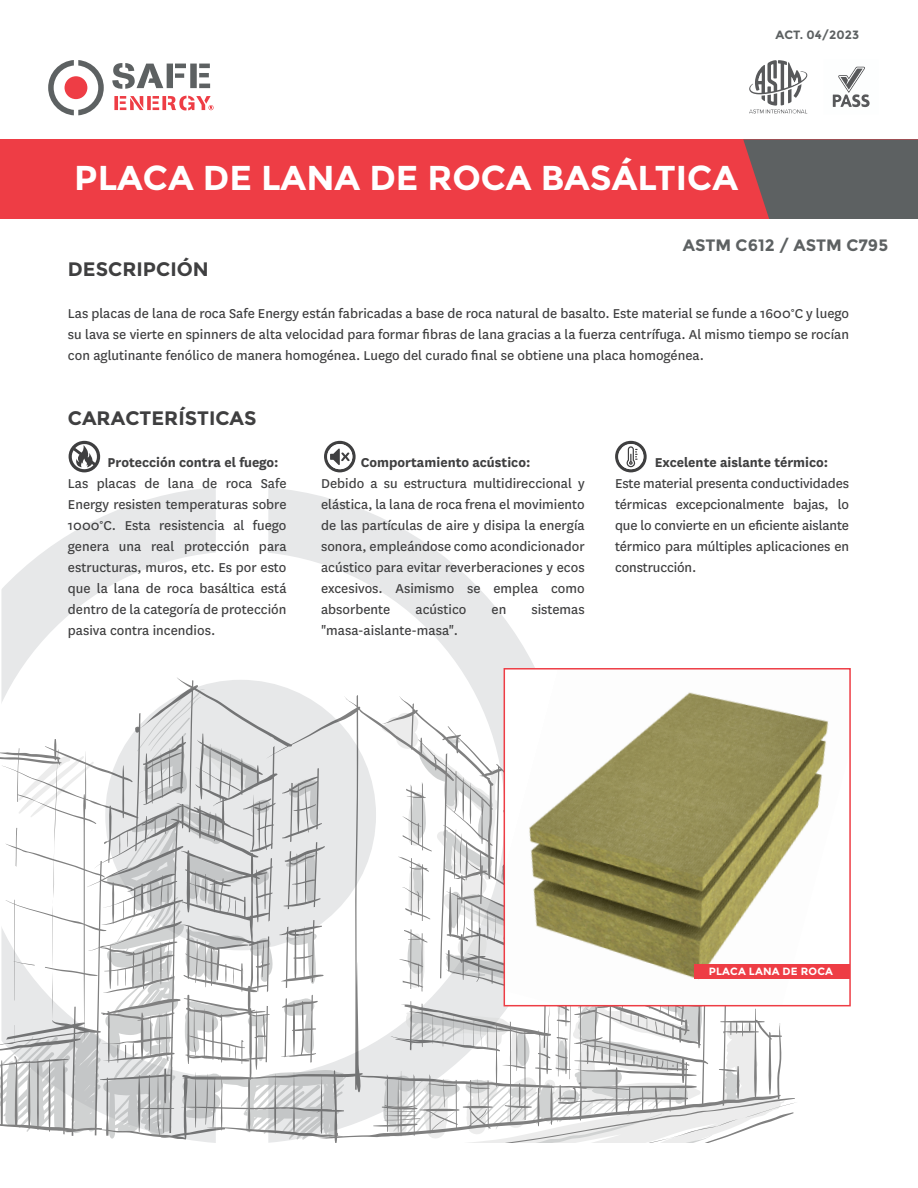
<style>
.page{position:relative;width:918px;height:1188px;background:#fff}
.page>*{position:absolute;margin:0;border:0;box-sizing:border-box;transform-origin:0 0}
.t1{font:700 34.5px "Montserrat";color:#fff}
.t2{font:700 19.5px "Montserrat";color:#3f3f40}
.t3{font:700 16.5px "Montserrat";color:#5d6162}
.t4{font:15px/21px "National";color:#3f3f40;text-align:justify}
.t5{font:700 15px "National";color:#3f3f40}
.t6{font:700 12px "Montserrat";color:#5d6162}
.t7{font:700 10.5px "Montserrat";letter-spacing:.015em;color:#fff}
</style>
<div class="page">
<svg style="left:615px;top:441px;width:32px;height:31px"></svg>
<svg style="left:1px;top:487px;width:215px;height:190px"></svg>
<svg style="left:268px;top:487px;width:267px;height:190px"></svg>
<svg style="left:0;top:687px;width:798px;height:456px"></svg>
<img style="left:507px;top:671px;width:322px;height:332px">
<div style="left:0;top:140px;width:918px;height:78px;background:#ee3d45"></div>
<svg style="left:743px;top:139px;width:175px;height:79px;background:#685e5f"></svg>
<svg style="left:68px;top:441px;width:32px;height:31px"></svg>
<svg style="left:749px;top:60px;width:59px;height:54px"></svg>
<svg style="left:832px;top:66px;width:38px;height:42px"></svg>
<svg style="left:48px;top:60px;width:56px;height:55px"></svg>
<svg style="left:112px;top:63px;width:98px;height:26px"></svg>
<svg style="left:114px;top:96px;width:4px;height:14px"></svg>
<svg style="left:120px;top:96px;width:23px;height:14px"></svg>
<svg style="left:147px;top:96px;width:4px;height:14px"></svg>
<svg style="left:153px;top:96px;width:61px;height:14px"></svg>
<svg style="left:324px;top:441px;width:32px;height:31px"></svg>
<div style="left:504px;top:668px;width:347px;height:338px;border:2px solid #ee3d45"></div>
<div style="left:695px;top:964px;width:155px;height:15px;background:#ee3d45"></div>
<p class="t6" style="left:776px;top:28px;width:85px">ACT. 04/2023</p>
<h1 class="t1" style="left:74px;top:157px;width:665px">PLACA DE LANA DE ROCA BASÁLTICA</h1>
<p class="t3" style="left:683px;top:235px;width:207px">ASTM C612 / ASTM C795</p>
<h2 class="t2" style="left:68px;top:258px;width:142px">DESCRIPCIÓN</h2>
<p class="t4" style="left:68px;top:302px;width:783px">Las placas de lana de roca Safe Energy están fabricadas a base de roca natural de basalto. Este material se funde a 1600°C y luego su lava se vierte en spinners de alta velocidad para formar fibras de lana gracias a la fuerza centrífuga. Al mismo tiempo se rocían con aglutinante fenólico de manera homogénea. Luego del curado final se obtiene una placa homogénea.</p>
<h2 class="t2" style="left:68px;top:407px;width:190px">CARACTERÍSTICAS</h2>
<p class="t5" style="left:108px;top:452px;width:172px">Protección contra el fuego:</p>
<p class="t4" style="left:68px;top:472px;width:220px">Las placas de lana de roca Safe Energy resisten temperaturas sobre 1000°C. Esta resistencia al fuego genera una real protección para estructuras, muros, etc. Es por esto que la lana de roca basáltica está dentro de la categoría de protección pasiva contra incendios.</p>
<p class="t5" style="left:361px;top:452px;width:171px">Comportamiento acústico:</p>
<p class="t4" style="left:321px;top:472px;width:265px">Debido a su estructura multidireccional y elástica, la lana de roca frena el movimiento de las partículas de aire y disipa la energía sonora, empleándose como acondicionador acústico para evitar reverberaciones y ecos excesivos. Asimismo se emplea como absorbente</p>
<p class="t4" style="left:416px;top:598px;width:52px">acústico</p>
<p class="t4" style="left:492px;top:598px;width:16px">en</p>
<p class="t4" style="left:531px;top:598px;width:55px">sistemas</p>
<p class="t4" style="left:321px;top:619px;width:139px">"masa-aislante-masa".</p>
<p class="t5" style="left:655px;top:451px;width:175px">Excelente aislante térmico:</p>
<p class="t4" style="left:615px;top:472px;width:235px">Este material presenta conductividades térmicas excepcionalmente bajas, lo que lo convierte en un eficiente aislante térmico para múltiples aplicaciones en construcción.</p>
<p class="t7" style="left:709px;top:965px;width:126px">PLACA LANA DE ROCA</p>
</div>
